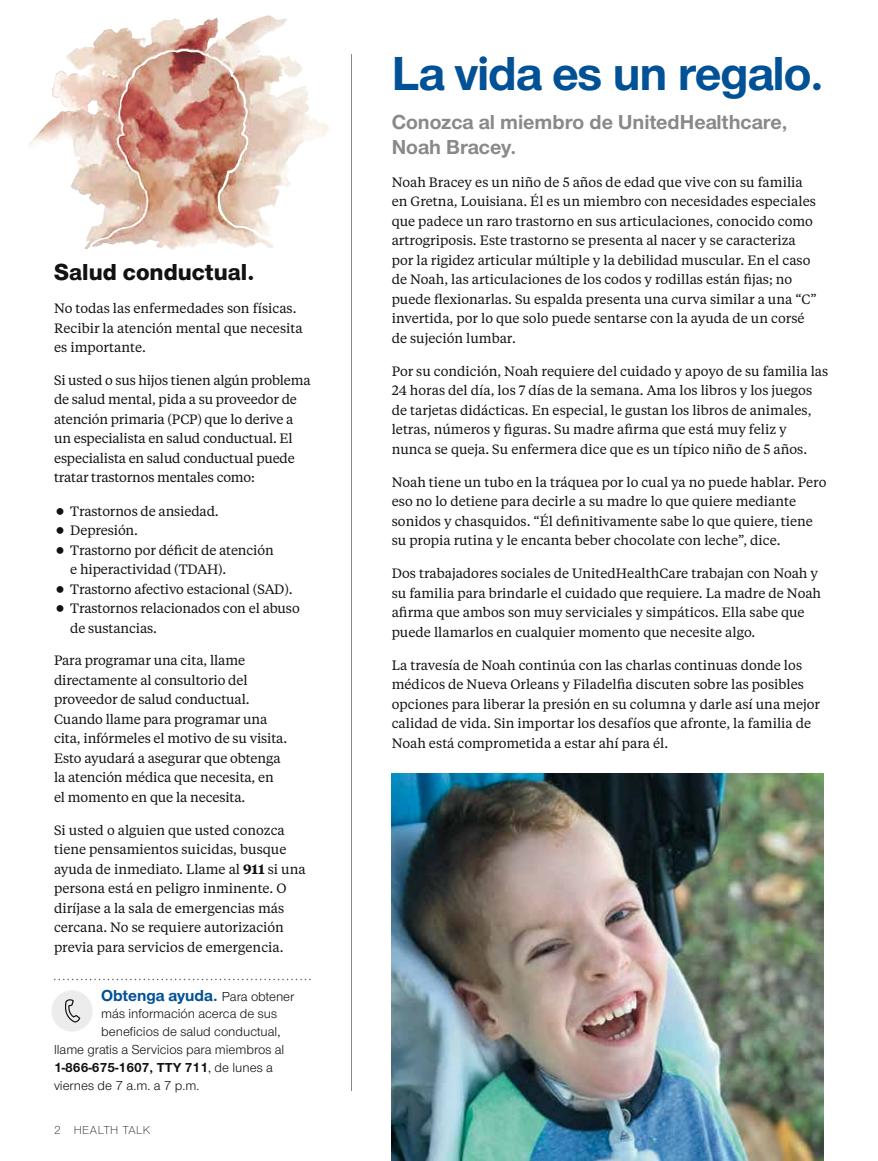
<style>
.page{position:relative;width:878px;height:1161px;background:#fff}
.page>*{position:absolute;margin:0;border:0;box-sizing:border-box;transform-origin:0 0}
.t1{font:700 49.5px "UHC Sans";letter-spacing:-.02em;color:#005195}
.t2{font:800 24px "UHC Sans";color:#121212}
.t3{font:700 21px/25.2px "UHC Sans";color:#888a8a}
.t4{font:700 16.5px "UHC Sans";color:#005195}
.t5{font:13.5px/19.5px "UHC Serif Text";color:#121212}
.t6{font:13.5px "UHC Sans";color:#121212}
.t7{font:700 13.5px "UHC Sans";color:#121212}
.t8{font:300 12px "UHC Sans";letter-spacing:.04em;color:#121212}
.s1{font-weight:700}
.s2{font-weight:400;font-size:13.5px;color:#121212}
.s3{font-weight:400}
</style>
<div class="page">
<svg style="left:63px;top:15px;width:235px;height:235px"></svg>
<svg style="left:63px;top:126px;width:235px;height:121px"></svg>
<svg style="left:279px;top:56px;width:23px;height:20px"></svg>
<svg style="left:270px;top:85px;width:39px;height:28px"></svg>
<svg style="left:52px;top:71px;width:29px;height:41px"></svg>
<hr style="left:351px;top:54px;width:1px;height:1037px;background:#888a8a">
<img style="left:392px;top:774px;width:432px;height:387px">
<svg style="left:54px;top:979px;width:256px;height:1px"></svg>
<div style="left:51px;top:990px;width:42px;height:42px;background:#ebeceb;border-radius:50%"></div>
<svg style="left:65px;top:999px;width:15px;height:24px"></svg>
<img style="left:190px;top:16px;width:77px;height:37px">
<img style="left:118px;top:52px;width:61px;height:120px">
<img style="left:28px;top:112px;width:35px;height:34px">
<img style="left:298px;top:104px;width:31px;height:43px">
<h2 class="t2" style="left:54px;top:255px;width:202px">Salud conductual.</h2>
<p class="t5" style="left:54px;top:298px;width:250px">No todas las enfermedades son físicas.<br>Recibir la atención mental que necesita es importante.</p>
<p class="t5" style="left:54px;top:370px;width:258px">Si usted o sus hijos tienen algún problema de salud mental, pida a su proveedor de atención primaria (PCP) que lo derive a un especialista en salud conductual. El especialista en salud conductual puede tratar trastornos mentales como:</p>
<p class="t5" style="left:70px;top:500px;width:231px">Trastornos de ansiedad.<br>Depresión.<br>Trastorno por déficit de atención<br>e hiperactividad (TDAH).<br>Trastorno afectivo estacional (SAD).<br>Trastornos relacionados con el abuso de sustancias.</p>
<p class="t5" style="left:54px;top:650px;width:235px">Para programar una cita, llame directamente al consultorio del proveedor de salud conductual.<br>Cuando llame para programar una cita, infórmeles el motivo de su visita.<br>Esto ayudará a asegurar que obtenga la atención médica que necesita, en el momento en que la necesita.</p>
<p class="t5" style="left:54px;top:820px;width:253px">Si usted o alguien que usted conozca tiene pensamientos suicidas, busque ayuda de inmediato. Llame al <span class="s1">911</span> si una persona está en peligro inminente. O diríjase a la sala de emergencias más cercana. No se requiere autorización previa para servicios de emergencia.</p>
<p class="t4" style="left:101px;top:984px;width:195px">Obtenga ayuda. <span class="s2">Para obtener</span></p>
<p class="t6" style="left:101px;top:1005px;width:177px">más información acerca de sus</p>
<p class="t6" style="left:101px;top:1023px;width:181px">beneficios de salud conductual,</p>
<p class="t6" style="left:54px;top:1041px;width:232px">llame gratis a Servicios para miembros al</p>
<p class="t7" style="left:54px;top:1059px;width:220px">1-866-675-1607, TTY 711<span class="s3">, de lunes a</span></p>
<p class="t6" style="left:54px;top:1077px;width:147px">viernes de 7 a.m. a 7 p.m.</p>
<p class="t8" style="left:54px;top:1122px;width:98px">2 HEALTH TALK</p>
<h1 class="t1" style="left:392px;top:40px;width:433px">La vida es un regalo.</h1>
<h3 class="t3" style="left:392px;top:108px;width:397px">Conozca al miembro de UnitedHealthcare,<br>Noah Bracey.</h3>
<p class="t5" style="left:392px;top:172px;width:426px">Noah Bracey es un niño de 5 años de edad que vive con su familia en Gretna, Louisiana. Él es un miembro con necesidades especiales que padece un raro trastorno en sus articulaciones, conocido como artrogriposis. Este trastorno se presenta al nacer y se caracteriza por la rigidez articular múltiple y la debilidad muscular. En el caso de Noah, las articulaciones de los codos y rodillas están fijas; no puede flexionarlas. Su espalda presenta una curva similar a una “C” invertida, por lo que solo puede sentarse con la ayuda de un corsé de sujeción lumbar.</p>
<p class="t5" style="left:392px;top:361px;width:438px">Por su condición, Noah requiere del cuidado y apoyo de su familia las 24 horas del día, los 7 días de la semana. Ama los libros y los juegos de tarjetas didácticas. En especial, le gustan los libros de animales, letras, números y figuras. Su madre afirma que está muy feliz y nunca se queja. Su enfermera dice que es un típico niño de 5 años.</p>
<p class="t5" style="left:392px;top:472px;width:436px">Noah tiene un tubo en la tráquea por lo cual ya no puede hablar. Pero eso no lo detiene para decirle a su madre lo que quiere mediante sonidos y chasquidos. “Él definitivamente sabe lo que quiere, tiene su propia rutina y le encanta beber chocolate con leche”, dice.</p>
<p class="t5" style="left:392px;top:563px;width:431px">Dos trabajadores sociales de UnitedHealthCare trabajan con Noah y su familia para brindarle el cuidado que requiere. La madre de Noah afirma que ambos son muy serviciales y simpáticos. Ella sabe que puede llamarlos en cualquier momento que necesite algo.</p>
<p class="t5" style="left:392px;top:655px;width:430px">La travesía de Noah continúa con las charlas continuas donde los médicos de Nueva Orleans y Filadelfia discuten sobre las posibles opciones para liberar la presión en su columna y darle así una mejor calidad de vida. Sin importar los desafíos que afronte, la familia de Noah está comprometida a estar ahí para él.</p>
</div>
